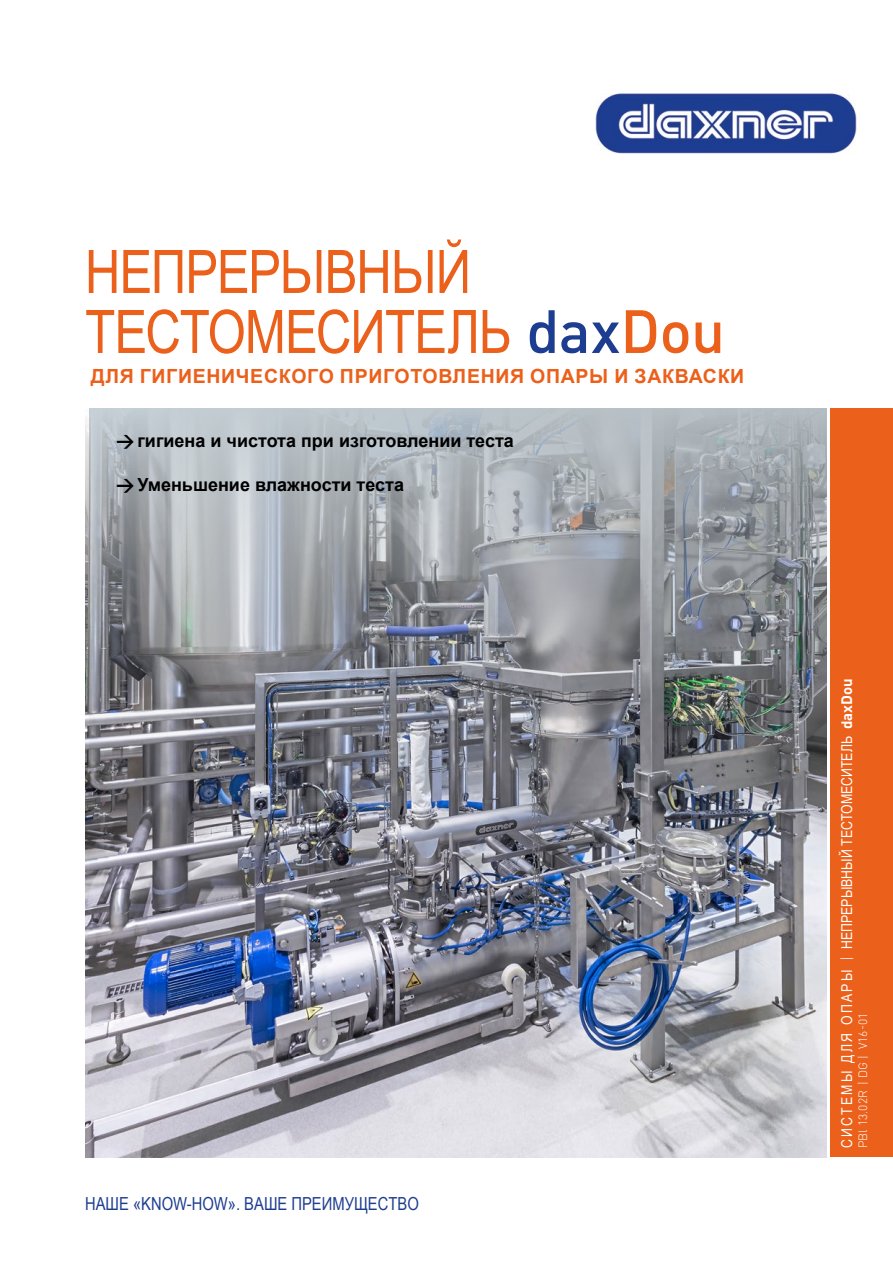
<style>
.page{position:relative;width:893px;height:1263px;background:#fff}
.page>*{position:absolute;margin:0;border:0;box-sizing:border-box;transform-origin:0 0}
.t1{font:60px/60px "Arial Narrow";letter-spacing:-.02em;color:#eb601a}
.t2{font:700 19.5px "Arial";letter-spacing:.035em;color:#eb601a}
.t3{font:700 18px "Arial";color:#000}
.t4{font:18px "Arial Narrow";color:#1d3d91}
.t5{font:15px "Arial Narrow";color:#fff}
.t6{font:300 12px "DINOT";color:#fff}
.s1{font-family:"DINOT";font-weight:500;color:#1d3d91}
.s2{font-family:"DINOT";font-weight:500}
.s3{font-family:"DINOT"}
.s4{font-family:"DINOT";font-weight:300}
.s5{font-family:"DINOT";font-weight:700}
</style>
<div class="page">
<img style="left:85px;top:409px;width:741px;height:748px">
<div style="left:830px;top:408px;width:63px;height:749px;background:#eb601a"></div>
<img style="left:595px;top:93px;width:262px;height:60px">
<h1 class="t1" style="left:85px;top:240px;width:642px">НЕПРЕРЫВНЫЙ<br>ТЕСТОМЕСИТЕЛЬ <span class="s1">dax</span><span class="s2">Dou</span></h1>
<p class="t2" style="left:91px;top:362px;width:655px">ДЛЯ ГИГИЕНИЧЕСКОГО ПРИГОТОВЛЕНИЯ ОПАРЫ И ЗАКВАСКИ</p>
<p class="t3" style="left:116px;top:428px;width:399px"><span class="s3">→</span>гигиена и чистота при изготовлении теста</p>
<p class="t3" style="left:116px;top:471px;width:289px"><span class="s3">→</span>Уменьшение влажности теста</p>
<p class="t4" style="left:85px;top:1190px;width:335px">НАШЕ «KNOW-HOW». ВАШE ПРЕИМУЩЕСТВO</p>
<p class="t5" style="left:836px;top:1148px;width:471px;rotate:-90deg">СИСТЕМЫ ДЛЯ ОПАРЫ <span class="s4">|</span> НЕПРЕРЫВНЫЙ ТЕСТОМЕСИТЕЛЬ <span class="s5">daxDou</span></p>
<p class="t6" style="left:856px;top:1148px;width:137px;rotate:-90deg">PBl 13.02R | DG | V16-01</p>
</div>
